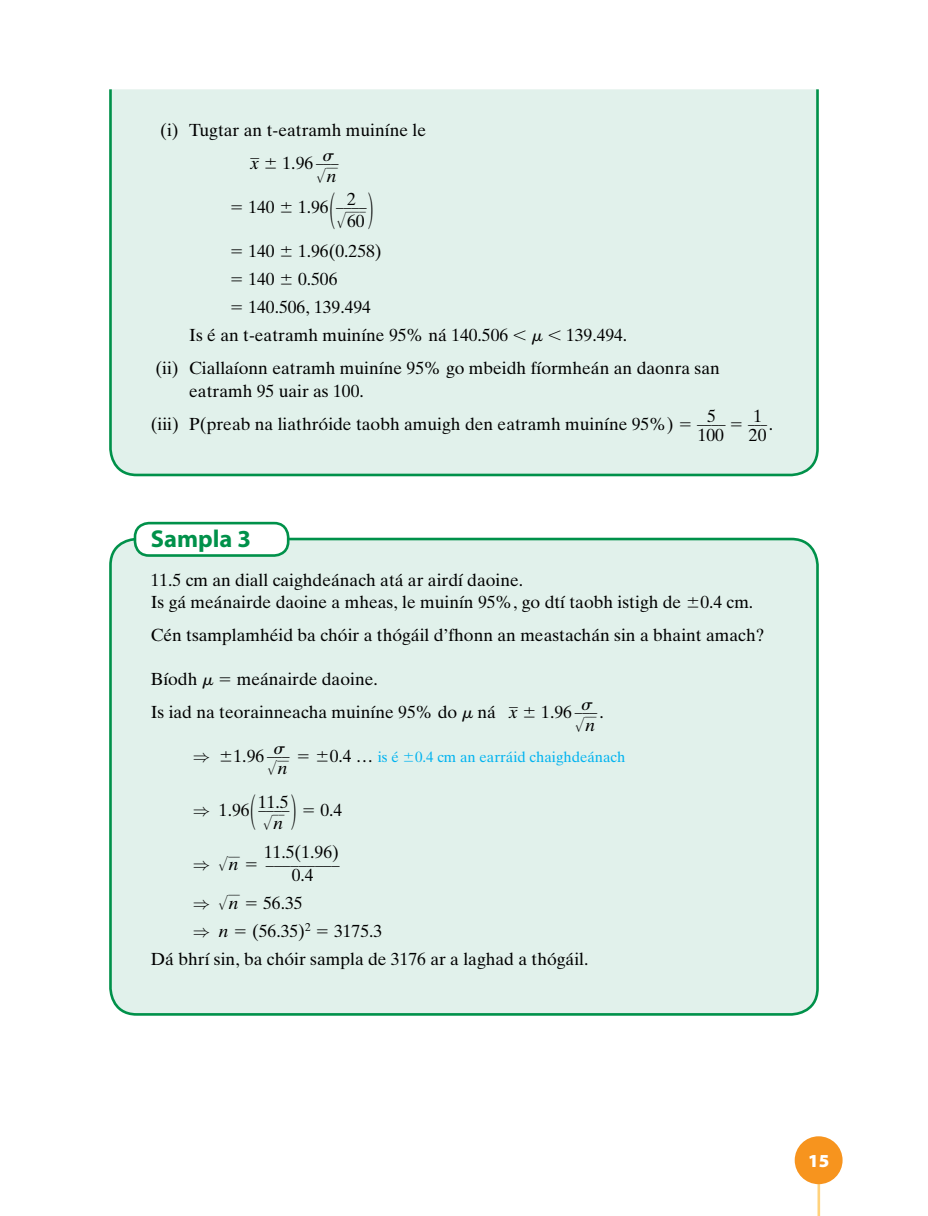
<style>
.page{position:relative;width:928px;height:1216px;background:#fff}
.page>*{position:absolute;margin:0;border:0;box-sizing:border-box;transform-origin:0 0}
.t1{font:36.75px "Uni Math";color:#000;scale:.48 1}
.t2{font:700 24.5px "Myriad Pro";color:#00914a}
.t3{font:900 18.38px "Myriad Pro";color:#fff}
.t4{font:17.5px/22.8px "Times Ten";color:#000}
.t5{font:17.5px "Uni Math";color:#000}
.t6{font:italic 17.5px "Times Ten";color:#000}
.t7{font:14.88px "Times Ten";color:#00b3f0}
.t8{font:14.88px "Times Ten";color:#000;scale:.85 1}
.t9{font:14.88px "Times Ten";color:#000}
.t10{font:14.88px "Times Ten";color:#000;scale:1.04 1}
.t11{font:14.7px "Uni Math";color:#000;scale:.71 1}
.t12{font:14px "Times Ten";color:#000;scale:1.25 1}
.t13{font:13.47px "Uni Math";color:#000;scale:.78 1}
.t14{font:11.38px "Times Ten";color:#000}
.t15{font:11.38px "Times Ten";color:#000;scale:1.13 1}
.s1{font-style:italic}
.s2{font-family:"Mathematical Pi One"}
.s3{font-family:"Uni Math";font-size:36.75px}
.s4{font-family:"Mathematical Pi One";font-style:italic}
.s5{font-family:"Mathematical Pi One";font-size:17.5px}
.s6{font-size:17.5px}
.s7{font-family:"Uni Math"}
.s8{font-family:"Mathematical Pi One";font-size:17.5px;color:#000}
.s9{font-size:17.5px;color:#000}
.s10{font-family:"Uni Math";font-size:35.52px}
.s11{font-family:"Uni Math";font-size:13.47px}
.s12{font-size:13.47px}
.s13{font-family:"Times Ten";font-style:italic}
</style>
<div class="page">
<hr style="left:817px;top:1177px;width:3px;height:38px;background:#ffd27c">
<div style="left:794px;top:1136px;width:48px;height:48px;background:#f7941e;border-radius:50%"></div>
<div style="left:109px;top:89px;width:710px;height:388px;background:#e1f1eb"></div>
<div style="left:110px;top:539px;width:707px;height:475px;background:#e1f1eb;border-radius:26px"></div>
<div style="left:109px;top:537px;width:710px;height:478px;border:3px solid #00914a;border-radius:26px"></div>
<div style="left:135px;top:523px;width:153px;height:32px;background:#fff;border-radius:14px"></div>
<div style="left:134px;top:522px;width:155px;height:35px;border:3px solid #00914a;border-radius:14px"></div>
<p class="t4" style="left:160px;top:118px;width:267px">(i) Tugtar an t-eatramh muiníne le</p>
<p class="t12" style="left:250px;top:144px;width:8px">_</p>
<p class="t4" style="left:250px;top:152px;width:90px"><span class="s1">x</span> <span class="s2">6</span> 1.96 <sup>___</sup><sup>s</sup></p>
<p class="t13" style="left:317px;top:167px;width:14px">√</p>
<p class="t14" style="left:326px;top:156px;width:13px">__</p>
<p class="t4" style="left:229px;top:160px;width:109px;line-height:31.2px;text-align:right"><span class="s1">n<br></span><span class="s2">5</span> 140 <span class="s2">6</span> 1.96<span class="s3">(</span></p>
<h1 class="t1" style="left:367px;top:185px;width:16px">)</h1>
<p class="t4" style="left:229px;top:239px;width:154px"><span class="s2">5</span> 140 <span class="s2">6</span> 1.96(0.258)</p>
<p class="t4" style="left:229px;top:267px;width:109px"><span class="s2">5</span> 140 <span class="s2">6</span> 0.506</p>
<p class="t4" style="left:229px;top:295px;width:143px"><span class="s2">5</span> 140.506, 139.494</p>
<p class="t4" style="left:189px;top:323px;width:439px">Is é an t-eatramh muiníne 95% ná 140.506 <span class="s2">,</span> <span class="s4">m</span><span class="s2">,</span> 139.494.</p>
<p class="t4" style="left:189px;top:356px;width:532px;text-indent:-34px">(ii) Ciallaíonn eatramh muiníne 95% go mbeidh fíormheán an daonra san eatramh 95 uair as 100.</p>
<p class="t4" style="left:151px;top:412px;width:576px">(iii) P(preab na liathróide taobh amuigh den eatramh muiníne 95%) <span class="s2">5</span> <sup>____</sup></p>
<p class="t4" style="left:347px;top:187px;width:10px">2</p>
<p class="t9" style="left:336px;top:193px;width:32px">____</p>
<p class="t11" style="left:337px;top:211px;width:15px">√</p>
<p class="t15" style="left:346px;top:200px;width:19px">___</p>
<p class="t4" style="left:347px;top:210px;width:19px">60</p>
<p class="t4" style="left:698px;top:406px;width:28px;line-height:18.9px;text-align:center">5<br>100</p>
<p class="t8" style="left:729px;top:410px;width:46px"><span class="s5">5</span> ___<span class="s6">1</span></p>
<p class="t4" style="left:749px;top:423px;width:19px">20</p>
<p class="t4" style="left:768px;top:412px;width:6px">.</p>
<h2 class="t2" style="left:151px;top:525px;width:102px">Sampla 3</h2>
<p class="t4" style="left:151px;top:568px;width:604px">11.5 cm an diall caighdeánach atá ar airdí daoine.<br>Is gá meánairde daoine a mheas, le muinín 95%, go dtí taobh istigh de <span class="s2">6</span>0.4 cm.</p>
<p class="t4" style="left:151px;top:623px;width:615px">Cén tsamplamhéid ba chóir a thógáil d’fhonn an meastachán sin a bhaint amach?</p>
<p class="t4" style="left:151px;top:662px;width:347px;line-height:33.2px">Bíodh <span class="s4">m</span><span class="s2">5</span> meánairde daoine.<br>Is iad na teorainneacha muiníne 95% do <span class="s4">m</span> ná</p>
<p class="t4" style="left:509px;top:700px;width:96px"><span class="s1">x</span> <span class="s2">6</span> 1.96 <sup>___</sup><sup>s</sup> .</p>
<p class="t13" style="left:575px;top:715px;width:14px">√</p>
<p class="t14" style="left:585px;top:705px;width:13px">__</p>
<p class="t12" style="left:509px;top:692px;width:8px">_</p>
<p class="t6" style="left:585px;top:714px;width:11px">n</p>
<p class="t4" style="left:193px;top:744px;width:98px"><span class="s7">⇒</span> <span class="s2">6</span>1.96 <sup>___</sup><sup>s</sup></p>
<p class="t13" style="left:268px;top:759px;width:14px">√</p>
<p class="t14" style="left:277px;top:749px;width:13px">__</p>
<p class="t6" style="left:278px;top:758px;width:11px">n</p>
<p class="t7" style="left:296px;top:748px;width:331px"><span class="s8">5 6</span><span class="s9">0.4 …</span> is é <span class="s2">6</span>0.4 cm an earráid chaighdeánach</p>
<p class="t4" style="left:193px;top:794px;width:97px"><span class="s7">⇒</span> 1.96<span class="s10">(</span> 11.5</p>
<p class="t4" style="left:290px;top:798px;width:54px"><span class="s10">)</span> <span class="s2">5</span> 0.4</p>
<p class="t10" style="left:258px;top:796px;width:31px">____</p>
<p class="t13" style="left:263px;top:813px;width:14px">√</p>
<p class="t14" style="left:273px;top:803px;width:13px">__</p>
<p class="t6" style="left:273px;top:812px;width:11px">n</p>
<p class="t14" style="left:228px;top:845px;width:13px">__</p>
<p class="t4" style="left:264px;top:840px;width:76px;text-align:center">11.5(1.96)<br>0.4</p>
<p class="t4" style="left:193px;top:891px;width:111px"><span class="s7">⇒</span> <span class="s11">√</span><span class="s1">n</span> <span class="s2">5</span> 56.35</p>
<p class="t5" style="left:193px;top:853px;width:68px">⇒ <span class="s12">√</span><span class="s13">n</span> <span class="s2">5</span></p>
<p class="t14" style="left:228px;top:883px;width:13px">__</p>
<p class="t4" style="left:151px;top:916px;width:439px;line-height:28px;text-indent:42px"><span class="s7">⇒</span> <span class="s1">n</span> <span class="s2">5</span> (56.35)<sup>2</sup> <span class="s2">5</span> 3175.3<br>Dá bhrí sin, ba chóir sampla de 3176 ar a laghad a thógáil.</p>
<p class="t3" style="left:808px;top:1149px;width:23px">15</p>
</div>
